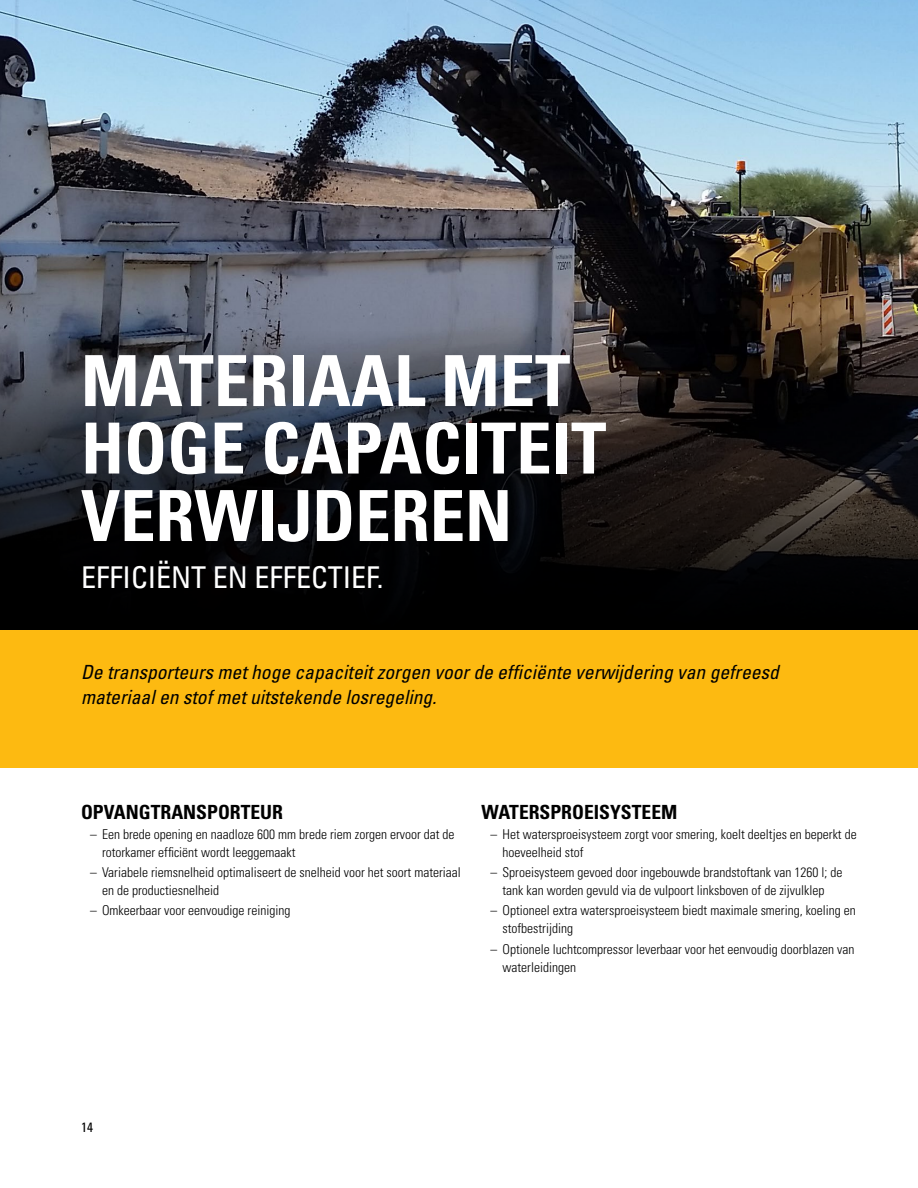
<style>
.page{position:relative;width:918px;height:1188px;background:#fff}
.page>*{position:absolute;margin:0;border:0;box-sizing:border-box;transform-origin:0 0}
.t1{font:700 condensed 70.5px/67.5px "Univers LT Std";color:#fff}
.t2{font:condensed 30px "Univers LT Std";color:#fff}
.t3{font:italic condensed 19.5px/25.5px "Univers LT Std";color:#000}
.t4{font:700 condensed 19.5px "Univers LT Std";color:#000}
.t5{font:300 condensed 13.5px/18px "Univers LT Std";color:#000}
.t6{font:condensed 13.5px "Univers LT Std";color:#000}
</style>
<div class="page">
<img style="left:0;top:0;width:918px;height:332px">
<svg style="left:0;top:332px;width:918px;height:299px;background:#1c1c1e"></svg>
<div style="left:0;top:631px;width:918px;height:137px;background:#fdba11"></div>
<h1 class="t1" style="left:81px;top:347px;width:527px">MATERIAAL MET<br>HOGE CAPACITEIT<br>VERWIJDEREN</h1>
<h2 class="t2" style="left:81px;top:558px;width:300px">EFFICIËNT EN EFFECTIEF.</h2>
<h3 class="t3" style="left:81px;top:659px;width:700px">De transporteurs met hoge capaciteit zorgen voor de efficiënte verwijdering van gefreesd materiaal en stof met uitstekende losregeling.</h3>
<h3 class="t4" style="left:81px;top:800px;width:204px">OPVANGTRANSPORTEUR</h3>
<p class="t5" style="left:102px;top:825px;width:354px;text-indent:-12px">– Een brede opening en naadloze 600 mm brede riem zorgen ervoor dat de rotorkamer efficiënt wordt leeggemaakt</p>
<p class="t5" style="left:102px;top:864px;width:360px;text-indent:-12px">– Variabele riemsnelheid optimaliseert de snelheid voor het soort materiaal en de productiesnelheid</p>
<p class="t5" style="left:90px;top:902px;width:202px">– Omkeerbaar voor eenvoudige reiniging</p>
<h3 class="t4" style="left:482px;top:800px;width:197px">WATERSPROEISYSTEEM</h3>
<p class="t5" style="left:503px;top:825px;width:356px;text-indent:-12px">– Het watersproeisysteem zorgt voor smering, koelt deeltjes en beperkt de hoeveelheid stof</p>
<p class="t5" style="left:490px;top:864px;width:353px;text-align:center">– Sproeisysteem gevoed door ingebouwde brandstoftank van 1260 l; de tank kan worden gevuld via de vulpoort linksboven of de zijvulklep</p>
<p class="t5" style="left:503px;top:902px;width:355px;text-indent:-12px">– Optioneel extra watersproeisysteem biedt maximale smering, koeling en stofbestrijding</p>
<p class="t5" style="left:503px;top:940px;width:353px;text-indent:-12px">– Optionele luchtcompressor leverbaar voor het eenvoudig doorblazen van waterleidingen</p>
<p class="t6" style="left:81px;top:1118px;width:14px">14</p>
</div>
